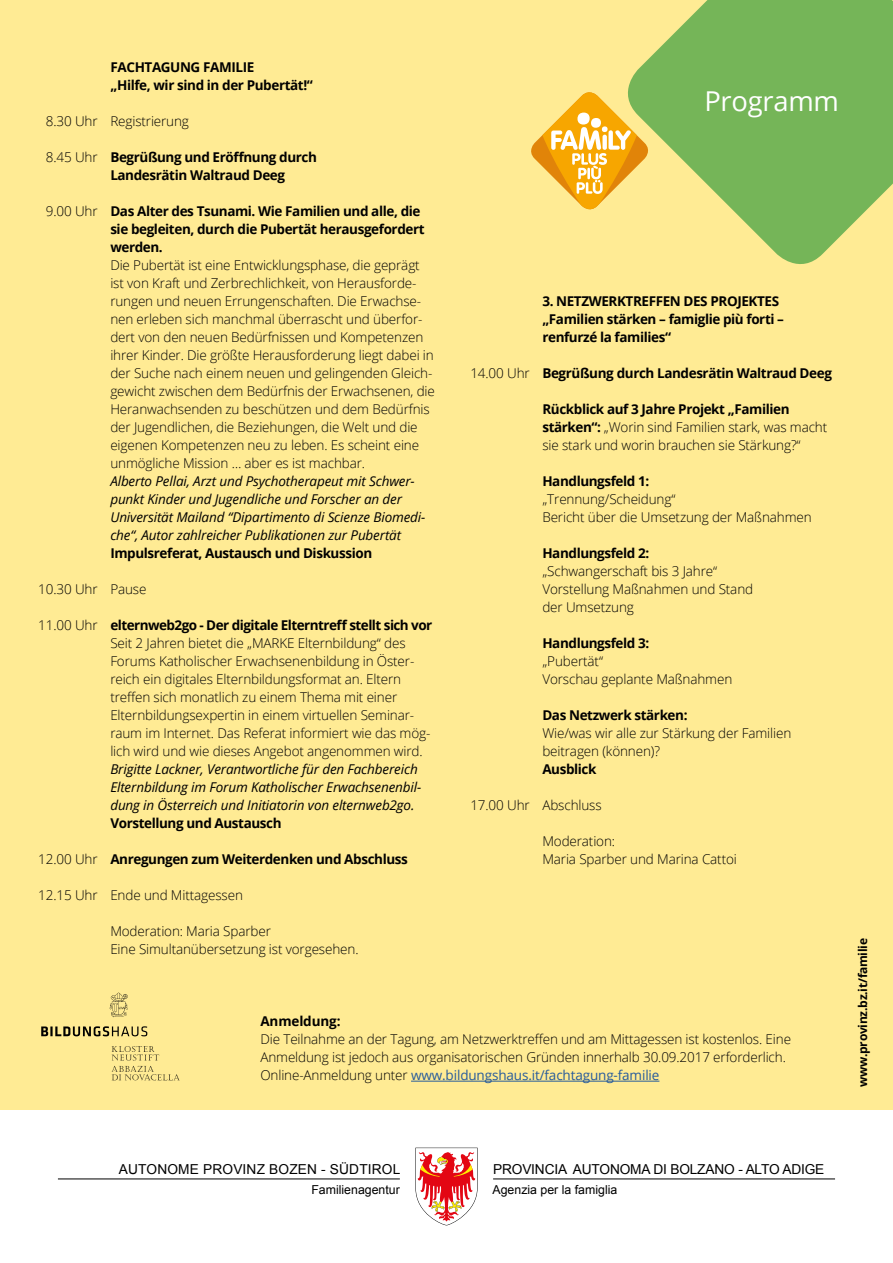
<style>
.page{position:relative;width:893px;height:1263px;background:#fff}
.page>*{position:absolute;margin:0;border:0;box-sizing:border-box;transform-origin:0 0}
.t1{font:27.3px "Open Sans";letter-spacing:-.01em;color:#fff}
.t2{font:13.65px "Arial";letter-spacing:-.01em;color:#000}
.t3{font:13.65px "Arial";letter-spacing:.01em;color:#000}
.t4{font:300 13.5px/18px "Open Sans";letter-spacing:-.01em;color:#000}
.t5{font:700 13.5px/18px "Open Sans";letter-spacing:-.03em;color:#000}
.t6{font:italic 13.5px/18px "Open Sans";letter-spacing:-.01em;color:#000}
.t7{font:700 13.5px "Open Sans";letter-spacing:-.01em;color:#000}
.t8{font:12.3px "Arial";color:#000}
.t9{font:700 12px "Open Sans";letter-spacing:-.02em;color:#000}
.s1{font-weight:300}
.s2{font-weight:700}
.s3{font-weight:400;color:#275b9b}
</style>
<div class="page">
<div style="left:0;top:0;width:893px;height:1110px;background:#ffeb94"></div>
<svg style="left:415px;top:1148px;width:63px;height:77px"></svg>
<hr style="left:58px;top:1179px;width:342px;height:1px;background:#000">
<hr style="left:493px;top:1179px;width:342px;height:1px;background:#000">
<hr style="left:411px;top:1081px;width:248px;height:1px;background:#275b9b">
<svg style="left:41px;top:992px;width:138px;height:88px"></svg>
<svg style="left:531px;top:92px;width:84px;height:118px"></svg>
<svg style="left:615px;top:0;width:278px;height:264px;fill:#75b558"></svg>
<p class="t5" style="left:111px;top:58px;width:204px">FACHTAGUNG FAMILIE<br>„Hilfe, wir sind in der Pubertät!“</p>
<p class="t4" style="left:46px;top:112px;width:145px">8.30 Uhr Registrierung</p>
<p class="t5" style="left:110px;top:148px;width:208px;text-indent:-64px"><span class="s1">8.45 Uhr</span> Begrüßung und Eröffnung durch<br>Landesrätin Waltraud Deeg</p>
<p class="t5" style="left:110px;top:202px;width:316px;text-indent:-64px"><span class="s1">9.00 Uhr</span> Das Alter des Tsunami. Wie Familien und alle, die sie begleiten, durch die Pubertät herausgefordert werden.</p>
<p class="t4" style="left:110px;top:256px;width:326px">Die Pubertät ist eine Entwicklungsphase, die geprägt ist von Kraft und Zerbrechlichkeit, von Herausforde&shy;rungen und neuen Errungenschaften. Die Erwachse&shy;nen erleben sich manchmal überrascht und überfor&shy;dert von den neuen Bedürfnissen und Kompetenzen ihrer Kinder. Die größte Herausforderung liegt dabei in der Suche nach einem neuen und gelingenden Gleich&shy;gewicht zwischen dem Bedürfnis der Erwachsenen, die Heranwachsenden zu beschützen und dem Bedürfnis der Jugendlichen, die Beziehungen, die Welt und die eigenen Kompetenzen neu zu leben. Es scheint eine unmögliche Mission … aber es ist machbar.</p>
<p class="t6" style="left:110px;top:472px;width:317px">Alberto Pellai, Arzt und Psychotherapeut mit Schwer&shy;punkt Kinder und Jugendliche und Forscher an der Universität Mailand “Dipartimento di Scienze Biomedi&shy;che“, Autor zahlreicher Publikationen zur Pubertät</p>
<p class="t5" style="left:110px;top:544px;width:263px">Impulsreferat, Austausch und Diskussion</p>
<p class="t4" style="left:38px;top:580px;width:110px">10.30 Uhr Pause</p>
<p class="t4" style="left:110px;top:616px;width:323px;text-indent:-72px">11.00 Uhr <span class="s2">elternweb2go - Der digitale Elterntreff stellt sich vor </span>Seit 2 Jahren bietet die „MARKE Elternbildung“ des Forums Katholischer Erwachsenenbildung in Öster&shy;reich ein digitales Elternbildungsformat an. Eltern treffen sich monatlich zu einem Thema mit einer Elternbildungsexpertin in einem virtuellen Seminar&shy;raum im Internet. Das Referat informiert wie das mög&shy;lich wird und wie dieses Angebot angenommen wird.</p>
<p class="t6" style="left:110px;top:760px;width:312px">Brigitte Lackner, Verantwortliche für den Fachbereich<br>Elternbildung im Forum Katholischer Erwachsenenbil&shy;dung in Österreich und Initiatorin von elternweb2go.</p>
<p class="t5" style="left:110px;top:814px;width:173px">Vorstellung und Austausch</p>
<p class="t5" style="left:38px;top:850px;width:371px"><span class="s1">12.00 Uhr</span> Anregungen zum Weiterdenken und Abschluss</p>
<p class="t4" style="left:38px;top:886px;width:206px">12.15 Uhr Ende und Mittagessen</p>
<p class="t4" style="left:110px;top:922px;width:250px">Moderation: Maria Sparber<br>Eine Simultanübersetzung ist vorgesehen.</p>
<h1 class="t1" style="left:704px;top:82px;width:136px">Programm</h1>
<p class="t5" style="left:542px;top:292px;width:243px">3. NETZWERKTREFFEN DES PROJEKTES „Familien stärken – famiglie più forti – renfurzé la families“</p>
<p class="t5" style="left:470px;top:364px;width:363px"><span class="s1">14.00 Uhr</span> Begrüßung durch Landesrätin Waltraud Deeg</p>
<p class="t4" style="left:542px;top:400px;width:286px"><span class="s2">Rückblick auf 3 Jahre Projekt „Familien stärken“:</span> „Worin sind Familien stark, was macht sie stark und worin brauchen sie Stärkung?“</p>
<p class="t5" style="left:542px;top:472px;width:108px">Handlungsfeld 1:</p>
<p class="t4" style="left:542px;top:490px;width:271px">„Trennung/Scheidung“<br>Bericht über die Umsetzung der Maßnahmen</p>
<p class="t5" style="left:542px;top:544px;width:108px">Handlungsfeld 2:</p>
<p class="t4" style="left:542px;top:562px;width:212px">„Schwangerschaft bis 3 Jahre“<br>Vorstellung Maßnahmen und Stand der Umsetzung</p>
<p class="t5" style="left:542px;top:634px;width:108px">Handlungsfeld 3:</p>
<p class="t4" style="left:542px;top:652px;width:191px">„Pubertät“<br>Vorschau geplante Maßnahmen</p>
<p class="t5" style="left:542px;top:706px;width:147px">Das Netzwerk stärken:</p>
<p class="t4" style="left:542px;top:724px;width:250px">Wie/was wir alle zur Stärkung der Familien beitragen (können)?</p>
<p class="t5" style="left:542px;top:760px;width:56px">Ausblick</p>
<p class="t4" style="left:470px;top:796px;width:133px">17.00 Uhr Abschluss</p>
<p class="t4" style="left:542px;top:832px;width:196px">Moderation:<br>Maria Sparber und Marina Cattoi</p>
<p class="t7" style="left:260px;top:1012px;width:82px">Anmeldung:</p>
<p class="t4" style="left:260px;top:1030px;width:532px">Die Teilnahme an der Tagung, am Netzwerktreffen und am Mittagessen ist kostenlos. Eine<br>Anmeldung ist jedoch aus organisatorischen Gründen innerhalb 30.09.2017 erforderlich.<br>Online-Anmeldung unter <span class="s3">www.bildungshaus.it/fachtagung-familie</span></p>
<p class="t9" style="left:854px;top:1087px;width:151px;rotate:-90deg">www.provinz.bz.it/familie</p>
<p class="t3" style="left:119px;top:1161px;width:283px">AUTONOME PROVINZ BOZEN - SÜDTIROL</p>
<p class="t2" style="left:493px;top:1161px;width:333px">PROVINCIA AUTONOMA DI BOLZANO - ALTO ADIGE</p>
<p class="t8" style="left:311px;top:1183px;width:90px">Familienagentur</p>
<p class="t8" style="left:493px;top:1183px;width:126px">Agenzia per la famiglia</p>
</div>
